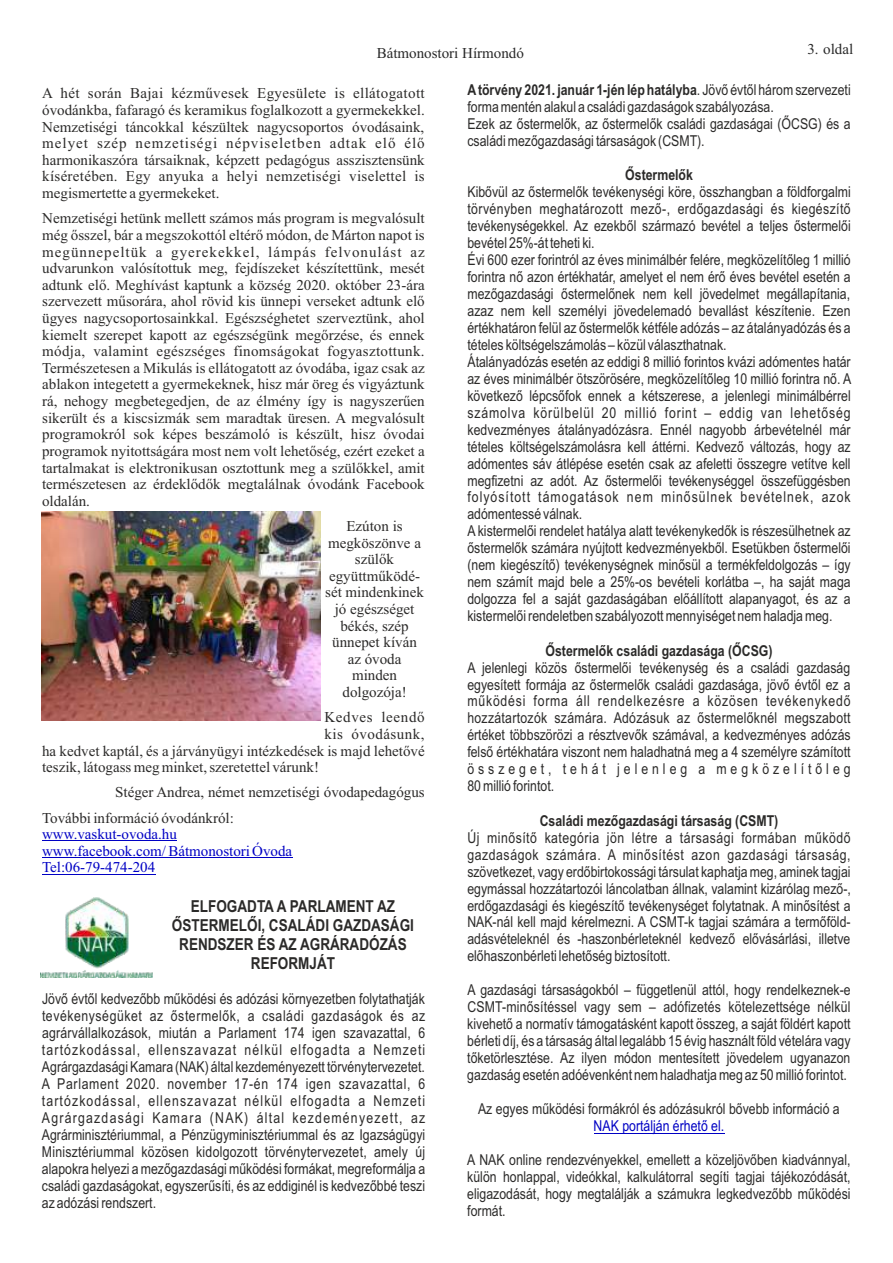
<style>
.page{position:relative;width:893px;height:1263px;background:#fff}
.page>*{position:absolute;margin:0;border:0;box-sizing:border-box;transform-origin:0 0}
.t1{font:700 16.5px/18.9px "Arial Narrow";color:#2b2a29;text-align:center}
.t2{font:15px/17px "Arial Narrow";color:#2b2a29;text-align:justify}
.t3{font:15px/16.6px "Times New Roman";color:#2b2a29;text-align:justify}
.t4{font:700 15px "Arial Narrow";color:#2b2a29}
.t5{font:15px/16.6px "Times New Roman";color:#0000c4}
.t6{font:15px "Times New Roman";color:#292929}
.t7{font:15px "Arial Narrow";color:#0000c4}
.t8{font:15px "Times New Roman";letter-spacing:.035em;color:#2b2a29}
.t9{font:15px "Times New Roman";letter-spacing:.045em;color:#2b2a29}
.s1{font-weight:700}
</style>
<div class="page">
<hr style="left:594px;top:1133px;width:130px;height:1px;background:#0000c4">
<img style="left:40px;top:897px;width:112px;height:80px">
<hr style="left:42px;top:840px;width:135px;height:1px;background:#0000c4">
<hr style="left:42px;top:857px;width:250px;height:1px;background:#0000c4">
<hr style="left:42px;top:874px;width:113px;height:1px;background:#0000c4">
<img style="left:42px;top:512px;width:278px;height:208px">
<p class="t6" style="left:377px;top:47px;width:149px">Bátmonostori Hírmondó</p>
<p class="t6" style="left:807px;top:44px;width:47px">3. oldal</p>
<p class="t3" style="left:42px;top:86px;width:384px">A hét során Bajai kézművesek Egyesülete is ellátogatott óvodánkba, fafaragó és keramikus foglalkozott a gyermekekkel.<br>Nemzetiségi táncokkal készültek nagycsoportos óvodásaink, melyet szép nemzetiségi népviseletben adtak elő élő harmonikaszóra társaiknak, képzett pedagógus asszisztensünk kíséretében. Egy anyuka a helyi nemzetiségi viselettel is megismertette a gyermekeket.</p>
<p class="t3" style="left:42px;top:211px;width:384px">Nemzetiségi hetünk mellett számos más program is megvalósult még ősszel, bár a megszokottól eltérő módon, de Márton napot is megünnepeltük a gyerekekkel, lámpás felvonulást az udvarunkon valósítottuk meg, fejdíszeket készítettünk, mesét adtunk elő. Meghívást kaptunk a község 2020. október 23-ára szervezett műsorára, ahol rövid kis ünnepi verseket adtunk elő ügyes nagycsoportosainkkal. Egészséghetet szerveztünk, ahol kiemelt szerepet kapott az egészségünk megőrzése, és ennek módja, valamint egészséges finomságokat fogyasztottunk.<br>Természetesen a Mikulás is ellátogatott az óvodába, igaz csak az ablakon integetett a gyermekeknek, hisz már öreg és vigyáztunk rá, nehogy megbetegedjen, de az élmény így is nagyszerűen sikerült és a kiscsizmák sem maradtak üresen. A megvalósult programokról sok képes beszámoló is készült, hisz óvodai programok nyitottságára most nem volt lehetőség, ezért ezeket a tartalmakat is elektronikusan osztottunk meg a szülőkkel, amit természetesen az érdeklődők megtalálnak óvodánk Facebook oldalán.</p>
<p class="t3" style="left:325px;top:519px;width:100px;text-align:center">Ezúton is megköszönve a szülők együttműködé&shy;sét mindenkinek jó egészséget békés, szép ünnepet kíván az óvoda minden dolgozója!</p>
<p class="t9" style="left:324px;top:712px;width:102px">Kedves leendő</p>
<p class="t8" style="left:324px;top:728px;width:102px">kis óvodásunk,</p>
<p class="t3" style="left:42px;top:744px;width:384px">ha kedvet kaptál, és a járványügyi intézkedések is majd lehetővé</p>
<p class="t3" style="left:42px;top:760px;width:278px">teszik, látogass meg minket, szeretettel várunk!</p>
<p class="t3" style="left:42px;top:781px;width:384px;line-height:25.2px;text-indent:73px">Stéger Andrea, német nemzetiségi óvodapedagógus<br>További információ óvodánkról:</p>
<p class="t5" style="left:42px;top:827px;width:252px">www.vaskut-ovoda.hu www.facebook.com/ Bátmonostori Óvoda<br>Tel:06-79-474-204</p>
<p class="t1" style="left:172px;top:898px;width:244px">ELFOGADTA A PARLAMENT AZ<br>ŐSTERMELŐI, CSALÁDI GAZDASÁGI<br>RENDSZER ÉS AZ AGRÁRADÓZÁS<br>REFORMJÁT</p>
<p class="t2" style="left:42px;top:992px;width:385px">Jövő évtől kedvezőbb működési és adózási környezetben folytathatják tevékenységüket az őstermelők, a családi gazdaságok és az agrárvállalkozások, miután a Parlament 174 igen szavazattal, 6 tartózkodással, ellenszavazat nélkül elfogadta a Nemzeti Agrárgazdasági Kamara (NAK) által kezdeményezett törvénytervezetet.<br>A Parlament 2020. november 17-én 174 igen szavazattal, 6 tartózkodással, ellenszavazat nélkül elfogadta a Nemzeti Agrárgazdasági Kamara (NAK) által kezdeményezett, az Agrárminisztériummal, a Pénzügyminisztériummal és az Igazságügyi Minisztériummal közösen kidolgozott törvénytervezetet, amely új alapokra helyezi a mezőgazdasági működési formákat, megreformálja a családi gazdaságokat, egyszerűsíti, és az eddiginél is kedvezőbbé teszi az adózási rendszert.</p>
<p class="t2" style="left:467px;top:82px;width:385px;text-align:left"><span class="s1">Atörvény 2021. január 1-jén lép hatályba</span>. Jövő évtől három szervezeti forma mentén alakul a családi gazdaságok szabályozása.<br>Ezek az őstermelők, az őstermelők családi gazdaságai (ŐCSG) és a családi mezőgazdasági társaságok (CSMT).</p>
<p class="t4" style="left:625px;top:169px;width:69px">Őstermelők</p>
<p class="t2" style="left:467px;top:184px;width:385px;text-align:left">Kibővül az őstermelők tevékenységi köre, összhangban a földforgalmi törvényben meghatározott mező-, erdőgazdasági és kiegészítő tevékenységekkel. Az ezekből származó bevétel a teljes őstermelői bevétel 25%-át teheti ki.<br>Évi 600 ezer forintról az éves minimálbér felére, megközelítőleg 1 millió forintra nő azon értékhatár, amelyet el nem érő éves bevétel esetén a mezőgazdasági őstermelőnek nem kell jövedelmet megállapítania, azaz nem kell személyi jövedelemadó bevallást készítenie. Ezen értékhatáron felül az őstermelők kétféle adózás – az átalányadózás és a tételes költségelszámolás – közül választhatnak.<br>Átalányadózás esetén az eddigi 8 millió forintos kvázi adómentes határ az éves minimálbér ötszörösére, megközelítőleg 10 millió forintra nő. A következő lépcsőfok ennek a kétszerese, a jelenlegi minimálbérrel számolva körülbelül 20 millió forint – eddig van lehetőség kedvezményes átalányadózásra. Ennél nagyobb árbevételnél már tételes költségelszámolásra kell áttérni. Kedvező változás, hogy az adómentes sáv átlépése esetén csak az afeletti összegre vetítve kell megfizetni az adót. Az őstermelői tevékenységgel összefüggésben folyósított támogatások nem minősülnek bevételnek, azok adómentessé válnak.<br>A kistermelői rendelet hatálya alatt tevékenykedők is részesülhetnek az őstermelők számára nyújtott kedvezményekből. Esetükben őstermelői (nem kiegészítő) tevékenységnek minősül a termékfeldolgozás – így nem számít majd bele a 25%-os bevételi korlátba –, ha saját maga dolgozza fel a saját gazdaságában előállított alapanyagot, és az a kistermelői rendeletben szabályozott mennyiséget nem haladja meg.</p>
<p class="t4" style="left:546px;top:645px;width:228px">Őstermelők családi gazdasága (ŐCSG)</p>
<p class="t2" style="left:467px;top:660px;width:385px">A jelenlegi közös őstermelői tevékenység és a családi gazdaság egyesített formája az őstermelők családi gazdasága, jövő évtől ez a működési forma áll rendelkezésre a közösen tevékenykedő hozzátartozók számára. Adózásuk az őstermelőknél megszabott értéket többszörözi a résztvevők számával, a kedvezményes adózás felső értékhatára viszont nem haladhatná meg a 4 személyre számított összeget, tehát jelenleg a megközelítőleg 80 millió forintot.</p>
<p class="t4" style="left:540px;top:815px;width:240px">Családi mezőgazdasági társaság (CSMT)</p>
<p class="t2" style="left:467px;top:830px;width:385px">Új minősítő kategória jön létre a társasági formában működő gazdaságok számára. A minősítést azon gazdasági társaság, szövetkezet, vagy erdőbirtokossági társulat kaphatja meg, aminek tagjai egymással hozzátartozói láncolatban állnak, valamint kizárólag mező-, erdőgazdasági és kiegészítő tevékenységet folytatnak. A minősítést a NAK-nál kell majd kérelmezni. A CSMT-k tagjai számára a termőföld&shy;adásvételeknél és -haszonbérleteknél kedvező elővásárlási, illetve előhaszonbérleti lehetőség biztosított.</p>
<p class="t2" style="left:467px;top:983px;width:385px">A gazdasági társaságokból – függetlenül attól, hogy rendelkeznek-e CSMT-minősítéssel vagy sem – adófizetés kötelezettsége nélkül kivehető a normatív támogatásként kapott összeg, a saját földért kapott bérleti díj, és a társaság által legalább 15 évig használt föld vételára vagy tőketörlesztése. Az ilyen módon mentesített jövedelem ugyanazon gazdaság esetén adóévenként nem haladhatja meg az 50 millió forintot.</p>
<p class="t2" style="left:478px;top:1102px;width:363px">Az egyes működési formákról és adózásukról bővebb információ a</p>
<p class="t7" style="left:594px;top:1120px;width:132px">NAK portálján érhető el.</p>
<p class="t2" style="left:467px;top:1153px;width:385px">A NAK online rendezvényekkel, emellett a közeljövőben kiadvánnyal, külön honlappal, videókkal, kalkulátorral segíti tagjai tájékozódását, eligazodását, hogy megtalálják a számukra legkedvezőbb működési formát.</p>
</div>
